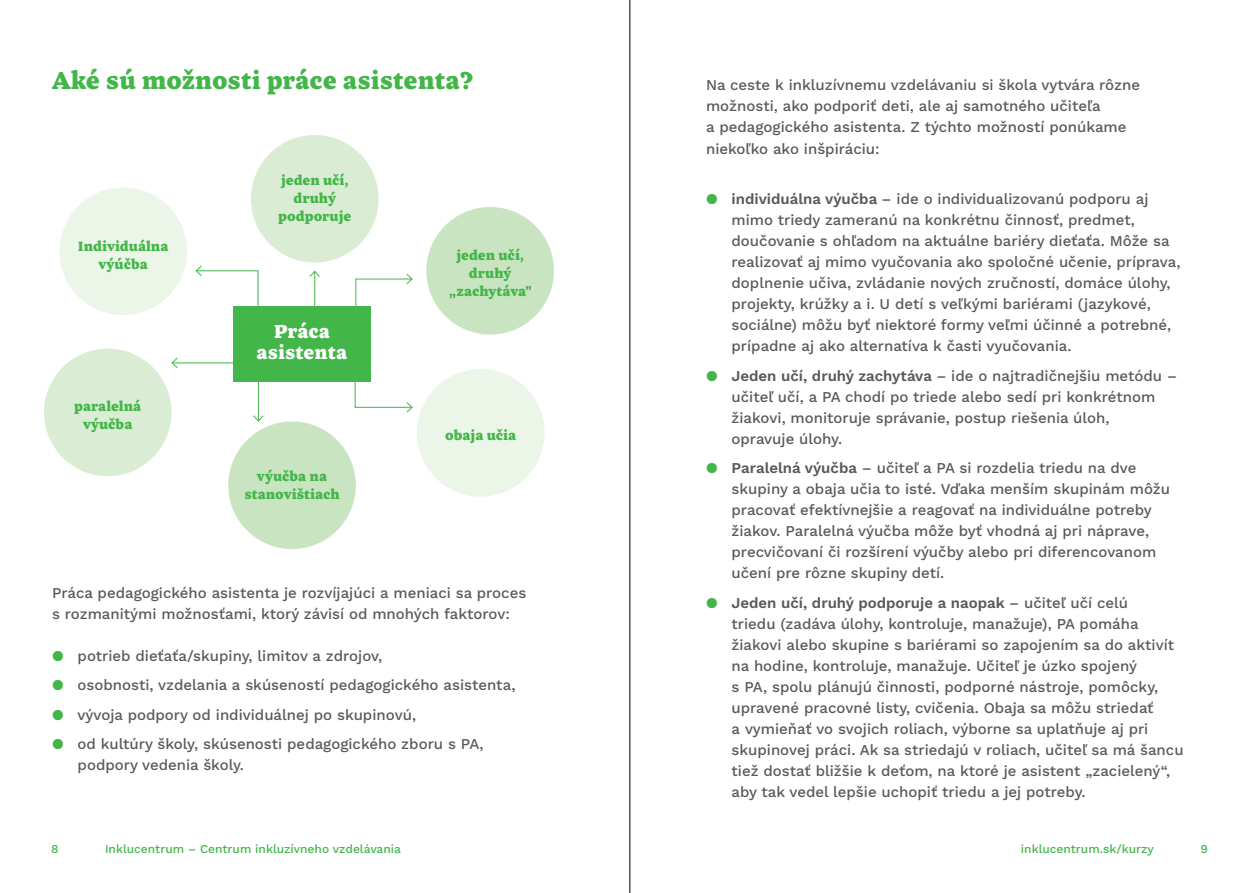
<style>
.page{position:relative;width:1259px;height:893px;background:#fff}
.page>*{position:absolute;margin:0;border:0;box-sizing:border-box;transform-origin:0 0}
.t1{font:900 27px "Inka B Small";color:#43b649}
.t2{font:900 20.85px/20.9px "Inka B Small";color:#fff;text-align:center}
.t3{font:500 15px/21px "Work Sans";color:#58595b}
.t4{font:900 15px/18px "Inka B Small";color:#43b649;text-align:center}
.t5{font:500 12px "Work Sans";color:#43b649}
.s1{color:#43b649}
.s2{font-weight:600}
</style>
<div class="page">
<div style="left:59px;top:187px;width:128px;height:128px;background:#ebf5e8;border-radius:50%"></div>
<div style="left:251px;top:135px;width:127px;height:128px;background:#daecd4;border-radius:50%"></div>
<div style="left:233px;top:306px;width:138px;height:75px;background:#43b649"></div>
<div style="left:426px;top:207px;width:128px;height:128px;background:#c9e4c1;border-radius:50%"></div>
<div style="left:417px;top:369px;width:127px;height:128px;background:#ebf5e8;border-radius:50%"></div>
<div style="left:44px;top:349px;width:127px;height:127px;background:#daecd4;border-radius:50%"></div>
<div style="left:228px;top:421px;width:128px;height:128px;background:#c9e4c1;border-radius:50%"></div>
<svg style="left:195px;top:265px;width:64px;height:41px"></svg>
<hr style="left:314px;top:271px;width:1px;height:35px;background:#43b649">
<svg style="left:309px;top:270px;width:11px;height:8px"></svg>
<svg style="left:355px;top:274px;width:58px;height:32px"></svg>
<hr style="left:172px;top:362px;width:73px;height:1px;background:#43b649">
<svg style="left:171px;top:357px;width:7px;height:11px"></svg>
<hr style="left:258px;top:381px;width:1px;height:40px;background:#43b649">
<svg style="left:253px;top:415px;width:11px;height:7px"></svg>
<svg style="left:354px;top:381px;width:59px;height:32px"></svg>
<hr style="left:629px;top:0;width:1px;height:893px;background:#000">
<h1 class="t1" style="left:52px;top:65px;width:423px">Aké sú možnosti práce asistenta?</h1>
<p class="t4" style="left:78px;top:238px;width:92px">Individuálna výúčba</p>
<p class="t4" style="left:74px;top:397px;width:68px">paralelná výučba</p>
<p class="t4" style="left:278px;top:171px;width:75px">jeden učí, druhý podporuje</p>
<h2 class="t2" style="left:257px;top:321px;width:92px">Práca asistenta</h2>
<p class="t4" style="left:244px;top:468px;width:97px">výučba na stanovištiach</p>
<p class="t4" style="left:449px;top:246px;width:84px">jeden učí, druhý „zachytáva"</p>
<p class="t4" style="left:445px;top:426px;width:73px">obaja učia</p>
<p class="t3" style="left:52px;top:581px;width:476px">Práca pedagogického asistenta je rozvíjajúci a meniaci sa proces s rozmanitými možnosťami, ktorý závisí od mnohých faktorov:</p>
<p class="t3" style="left:52px;top:644px;width:332px"><span class="s1">●</span> potrieb dieťaťa/skupiny, limitov a zdrojov,</p>
<p class="t3" style="left:52px;top:674px;width:465px"><span class="s1">●</span> osobnosti, vzdelania a skúseností pedagogického asistenta,</p>
<p class="t3" style="left:52px;top:703px;width:365px"><span class="s1">●</span> vývoja podpory od individuálnej po skupinovú,</p>
<p class="t3" style="left:78px;top:733px;width:408px;text-indent:-26px"><span class="s1">●</span> od kultúry školy, skúsenosti pedagogického zboru s PA, podpory vedenia školy.</p>
<p class="t3" style="left:706px;top:74px;width:435px">Na ceste k inkluzívnemu vzdelávaniu si škola vytvára rôzne možnosti, ako podporiť deti, ale aj samotného učiteľa<br>a pedagogického asistenta. Z týchto možností ponúkame niekoľko ako inšpiráciu:</p>
<p class="t3" style="left:731px;top:188px;width:450px;text-indent:-26px"><span class="s1">●</span> <span class="s2">individuálna výučba</span> – ide o individualizovanú podporu aj mimo triedy zameranú na konkrétnu činnosť, predmet, doučovanie s ohľadom na aktuálne bariéry dieťaťa. Môže sa realizovať aj mimo vyučovania ako spoločné učenie, príprava, doplnenie učiva, zvládanie nových zručností, domáce úlohy, projekty, krúžky a i. U detí s veľkými bariérami (jazykové, sociálne) môžu byť niektoré formy veľmi účinné a potrebné, prípadne aj ako alternatíva k časti vyučovania.</p>
<p class="t3" style="left:731px;top:364px;width:447px;text-indent:-26px"><span class="s1">●</span> <span class="s2">Jeden učí, druhý zachytáva</span> – ide o najtradičnejšiu metódu – učiteľ učí, a PA chodí po triede alebo sedí pri konkrétnom žiakovi, monitoruje správanie, postup riešenia úloh,<br>opravuje úlohy.</p>
<p class="t3" style="left:731px;top:457px;width:440px;text-indent:-26px"><span class="s1">●</span> <span class="s2">Paralelná výučba</span> – učiteľ a PA si rozdelia triedu na dve skupiny a obaja učia to isté. Vďaka menším skupinám môžu pracovať efektívnejšie a reagovať na individuálne potreby žiakov. Paralelná výučba môže byť vhodná aj pri náprave, precvičovaní či rozšírení výučby alebo pri diferencovanom učení pre rôzne skupiny detí.</p>
<p class="t3" style="left:731px;top:591px;width:453px;text-indent:-26px"><span class="s1">●</span> <span class="s2">Jeden učí, druhý podporuje a naopak</span> – učiteľ učí celú<br>triedu (zadáva úlohy, kontroluje, manažuje), PA pomáha žiakovi alebo skupine s bariérami so zapojením sa do aktivít na hodine, kontroluje, manažuje. Učiteľ je úzko spojený<br>s PA, spolu plánujú činnosti, podporné nástroje, pomôcky, upravené pracovné listy, cvičenia. Obaja sa môžu striedať<br>a vymieňať vo svojich roliach, výborne sa uplatňuje aj pri skupinovej práci. Ak sa striedajú v roliach, učiteľ sa má šancu tiež dostať bližšie k deťom, na ktoré je asistent „zacielený“, aby tak vedel lepšie uchopiť triedu a jej potreby.</p>
<p class="t5" style="left:51px;top:840px;width:9px">8</p>
<p class="t5" style="left:105px;top:840px;width:297px">Inklucentrum – Centrum inkluzívneho vzdelávania</p>
<p class="t5" style="left:1021px;top:840px;width:134px">inklucentrum.sk/kurzy</p>
<p class="t5" style="left:1200px;top:840px;width:9px">9</p>
</div>
